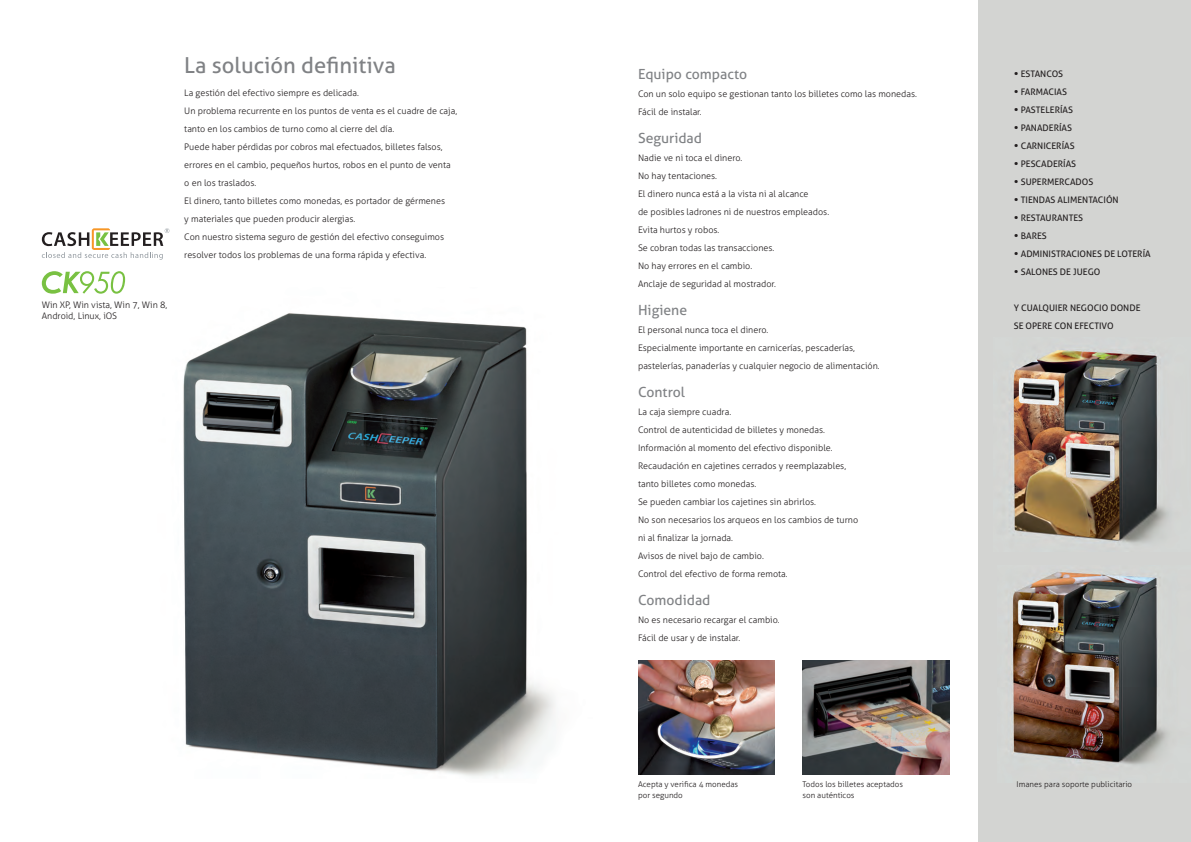
<style>
.page{position:relative;width:1191px;height:842px;background:#fff}
.page>*{position:absolute;margin:0;border:0;box-sizing:border-box;transform-origin:0 0}
.t1{font:22px "Aller";color:#808285}
.t2{font:14px "Aller";color:#808285}
.t3{font:300 9px/18px "Aller";color:#231f20}
.t4{font:9px/18px "Aller";color:#231f20}
.t5{font:300 8px/11px "Aller";color:#231f20}
.s1{font-size:12px}
</style>
<div class="page">
<img style="left:183px;top:313px;width:372px;height:464px">
<img style="left:638px;top:661px;width:136px;height:113px">
<img style="left:802px;top:661px;width:148px;height:113px">
<div style="left:978px;top:0;width:213px;height:842px;background:#d3d4d2"></div>
<img style="left:1009px;top:350px;width:160px;height:193px">
<img style="left:1012px;top:572px;width:156px;height:193px">
<svg style="left:42px;top:271px;width:83px;height:23px"></svg>
<svg style="left:42px;top:228px;width:127px;height:32px"></svg>
<p class="t3" style="left:42px;top:300px;width:127px;line-height:10.8px">Win XP, Win vista, Win 7, Win 8,<br>Android, Linux, iOS</p>
<h1 class="t1" style="left:184px;top:52px;width:213px">La solución definitiva</h1>
<p class="t3" style="left:184px;top:84px;width:274px">La gestión del efectivo siempre es delicada.<br>Un problema recurrente en los puntos de venta es el cuadre de caja, tanto en los cambios de turno como al cierre del día.<br>Puede haber pérdidas por cobros mal efectuados, billetes falsos, errores en el cambio, pequeños hurtos, robos en el punto de venta o en los traslados.<br>El dinero, tanto billetes como monedas, es portador de gérmenes<br>y materiales que pueden producir alergias.<br>Con nuestro sistema seguro de gestión del efectivo conseguimos resolver todos los problemas de una forma rápida y efectiva.</p>
<h2 class="t2" style="left:638px;top:65px;width:111px">Equipo compacto</h2>
<p class="t3" style="left:638px;top:85px;width:280px">Con un solo equipo se gestionan tanto los billetes como las monedas.<br>Fácil de instalar.</p>
<h2 class="t2" style="left:638px;top:129px;width:66px">Seguridad</h2>
<p class="t3" style="left:638px;top:149px;width:193px">Nadie ve ni toca el dinero.<br>No hay tentaciones.<br>El dinero nunca está a la vista ni al alcance<br>de posibles ladrones ni de nuestros empleados.<br>Evita hurtos y robos.<br>Se cobran todas las transacciones.<br>No hay errores en el cambio.<br>Anclaje de seguridad al mostrador.</p>
<h2 class="t2" style="left:638px;top:301px;width:51px">Higiene</h2>
<p class="t3" style="left:638px;top:321px;width:243px">El personal nunca toca el dinero.<br>Especialmente importante en carnicerías, pescaderías, pastelerías, panaderías y cualquier negocio de alimentación.</p>
<h2 class="t2" style="left:638px;top:383px;width:48px">Control</h2>
<p class="t3" style="left:638px;top:403px;width:222px">La caja siempre cuadra.<br>Control de autenticidad de billetes y monedas.<br>Información al momento del efectivo disponible.<br>Recaudación en cajetines cerrados y reemplazables, tanto billetes como monedas.<br>Se pueden cambiar los cajetines sin abrirlos.<br>No son necesarios los arqueos en los cambios de turno ni al finalizar la jornada.<br>Avisos de nivel bajo de cambio.<br>Control del efectivo de forma remota.</p>
<h2 class="t2" style="left:638px;top:591px;width:74px">Comodidad</h2>
<p class="t3" style="left:638px;top:611px;width:143px">No es necesario recargar el cambio.<br>Fácil de usar y de instalar.</p>
<p class="t4" style="left:1013px;top:65px;width:51px"><span class="s1">•</span> ESTANCOS</p>
<p class="t4" style="left:1013px;top:83px;width:55px"><span class="s1">•</span> FARMACIAS</p>
<p class="t4" style="left:1013px;top:101px;width:61px"><span class="s1">•</span> PASTELERÍAS</p>
<p class="t4" style="left:1013px;top:119px;width:60px"><span class="s1">•</span> PANADERÍAS</p>
<p class="t4" style="left:1013px;top:137px;width:62px"><span class="s1">•</span> CARNICERÍAS</p>
<p class="t4" style="left:1013px;top:155px;width:64px"><span class="s1">•</span> PESCADERÍAS</p>
<p class="t4" style="left:1013px;top:173px;width:81px"><span class="s1">•</span> SUPERMERCADOS</p>
<p class="t4" style="left:1013px;top:191px;width:106px"><span class="s1">•</span> TIENDAS ALIMENTACIÓN</p>
<p class="t4" style="left:1013px;top:209px;width:71px"><span class="s1">•</span> RESTAURANTES</p>
<p class="t4" style="left:1013px;top:227px;width:35px"><span class="s1">•</span> BARES</p>
<p class="t4" style="left:1013px;top:245px;width:138px"><span class="s1">•</span> ADMINISTRACIONES DE LOTERÍA</p>
<p class="t4" style="left:1013px;top:263px;width:88px"><span class="s1">•</span> SALONES DE JUEGO</p>
<p class="t4" style="left:1013px;top:299px;width:128px">Y CUALQUIER NEGOCIO DONDE<br>SE OPERE CON EFECTIVO</p>
<p class="t5" style="left:638px;top:779px;width:102px">Acepta y verifica 4 monedas por segundo</p>
<p class="t5" style="left:802px;top:779px;width:102px">Todos los billetes aceptados son auténticos</p>
<p class="t5" style="left:1016px;top:779px;width:117px">Imanes para soporte publicitario</p>
</div>
